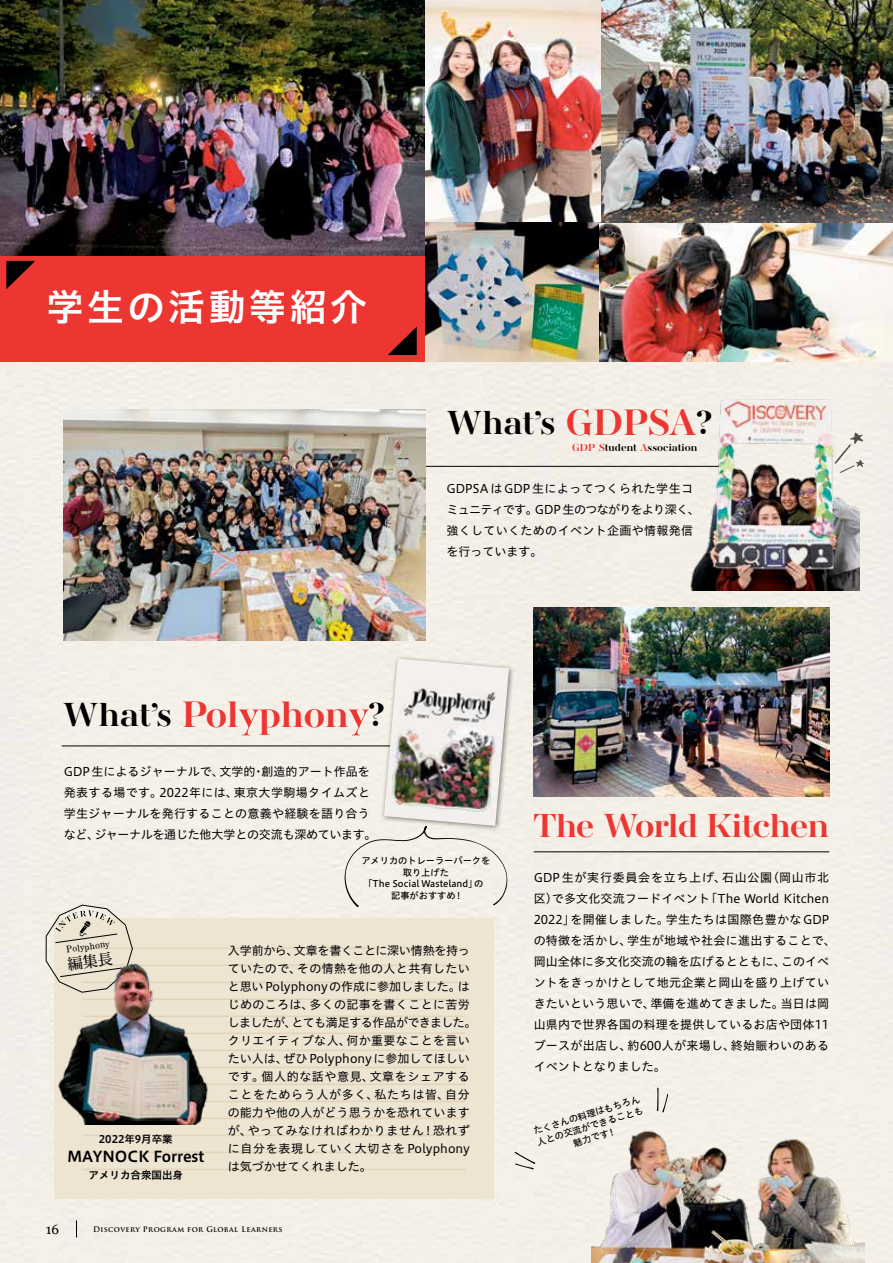
<style>
.page{position:relative;width:893px;height:1263px;background:#fff}
.page>*{position:absolute;margin:0;border:0;box-sizing:border-box;transform-origin:0 0}
.t1{font:37.5px "Hiragino UD Sans Std W6";letter-spacing:.08em;color:#fff}
.t2{font:700 34.2px "AW Conqueror Std Didot";color:#000001}
.t3{font:700 34.2px "AW Conqueror Std Didot";letter-spacing:-.02em;color:#ed3531}
.t4{font:15px "Hiragino UD Sans Std W6";color:#000001}
.t5{font:13.5px "Georgia";color:#000001}
.t6{font:12px/21px "Hiragino UD Sans Std W4";letter-spacing:.02em;color:#000001}
.t7{font:700 10.5px "AW Conqueror Std Didot";color:#000001}
.t8{font:10.5px "Hiragino UD Sans Std W6";color:#000001}
.t9{font:9.6px "Shuei Min Pro M";color:#000001}
.t10{font:9.15px/11.9px "Hiragino UD Sans Std W5";color:#000001;text-align:center}
.t11{font:700 7.5px "Trajan Pro";letter-spacing:.05em;color:#000001}
.s1{font-size:37.8px;color:#ed3531}
.s2{color:#ed3531}
</style>
<div class="page">
<div style="left:0;top:362px;width:893px;height:901px;background:#f4f0e7"></div>
<div style="left:54px;top:919px;width:440px;height:280px;background:#ede4d2"></div>
<hr style="left:83px;top:947px;width:382px;height:2px;background:#f3eee1">
<hr style="left:83px;top:964px;width:382px;height:2px;background:#f3eee1">
<hr style="left:83px;top:981px;width:382px;height:2px;background:#f3eee1">
<hr style="left:83px;top:998px;width:382px;height:2px;background:#f3eee1">
<hr style="left:83px;top:1015px;width:382px;height:2px;background:#f3eee1">
<hr style="left:83px;top:1032px;width:382px;height:2px;background:#f3eee1">
<hr style="left:83px;top:1049px;width:382px;height:2px;background:#f3eee1">
<hr style="left:83px;top:1066px;width:382px;height:2px;background:#f3eee1">
<hr style="left:83px;top:1084px;width:382px;height:1px;background:#f3eee1">
<hr style="left:83px;top:1101px;width:382px;height:1px;background:#f3eee1">
<hr style="left:83px;top:1118px;width:382px;height:1px;background:#f3eee1">
<hr style="left:83px;top:1135px;width:382px;height:1px;background:#f3eee1">
<hr style="left:83px;top:1152px;width:382px;height:1px;background:#f3eee1">
<hr style="left:83px;top:1169px;width:382px;height:1px;background:#f3eee1">
<div style="left:0;top:255px;width:426px;height:107px;background:#ed3531"></div>
<img style="left:64px;top:409px;width:362px;height:232px">
<img style="left:534px;top:607px;width:295px;height:189px">
<img style="left:426px;top:0;width:467px;height:362px">
<img style="left:0;top:0;width:427px;height:255px">
<svg style="left:239px;top:709px;width:20px;height:26px"></svg>
<svg style="left:349px;top:709px;width:20px;height:26px"></svg>
<hr style="left:426px;top:466px;width:293px;height:1px;background:#000001">
<hr style="left:62px;top:745px;width:354px;height:1px;background:#000001">
<hr style="left:534px;top:851px;width:295px;height:1px;background:#000001">
<div style="left:380px;top:655px;width:135px;height:176px;background:#000001;opacity:.5"></div>
<img style="left:384px;top:659px;width:125px;height:167px">
<div style="left:345px;top:826px;width:162px;height:81px;background:#f5f1e8"></div>
<img style="left:58px;top:963px;width:157px;height:161px">
<img style="left:592px;top:1119px;width:272px;height:144px">
<svg style="left:514px;top:1152px;width:21px;height:17px"></svg>
<svg style="left:657px;top:1087px;width:11px;height:25px"></svg>
<svg style="left:6px;top:261px;width:29px;height:28px"></svg>
<svg style="left:388px;top:327px;width:29px;height:28px"></svg>
<img style="left:688px;top:393px;width:171px;height:197px">
<svg style="left:835px;top:433px;width:29px;height:40px"></svg>
<svg style="left:76px;top:1220px;width:1px;height:17px"></svg>
<svg style="left:46px;top:904px;width:87px;height:89px"></svg>
<h1 class="t1" style="left:46px;top:278px;width:322px">学生の活動等紹介</h1>
<h2 class="t2" style="left:63px;top:697px;width:323px">What’s <span class="s1">Pol phon</span> ?</h2>
<p class="t6" style="left:64px;top:760px;width:314px">GDP生によるジャーナルで、文学的・創造的アート作品を発表する場です。2022年には、東京大学駒場タイムズと学生ジャーナルを発行することの意義や経験を語り合うなど、ジャーナルを通じた他大学との交流も深めています。</p>
<h2 class="t2" style="left:446px;top:406px;width:268px">What’s <span class="s1">GDPSA</span>?</h2>
<p class="t7" style="left:572px;top:442px;width:126px"><span class="s2">GDP S</span>tudent <span class="s2">A</span>ssociation</p>
<p class="t6" style="left:446px;top:477px;width:255px">GDPSA は GDP 生によってつくられた学生コミュニティです。GDP生のつながりをより深く、強くしていくためのイベント企画や情報発信を行っています。</p>
<h2 class="t3" style="left:534px;top:809px;width:297px">The World Kitchen</h2>
<p class="t9" style="left:65px;top:943px;width:45px;rotate:-8deg">Polyphony</p>
<p class="t8" style="left:99px;top:1131px;width:75px">2022年9月卒業</p>
<p class="t4" style="left:67px;top:1145px;width:138px">MAYNOCK Forrest</p>
<p class="t8" style="left:89px;top:1167px;width:96px">アメリカ合衆国出身</p>
<p class="t10" style="left:361px;top:854px;width:130px">アメリカのトレーラーパークを取り上げた<br>「The Social Wasteland」の記事がおすすめ!</p>
<p class="t6" style="left:228px;top:941px;width:250px;line-height:18px">入学前から、文章を書くことに深い情熱を持っていたので、その情熱を他の人と共有したいと思いPolyphonyの作成に参加しました。はじめのころは、多くの記事を書くことに苦労しましたが、とても満足する作品ができました。クリエイティブな人、何か重要なことを言いたい人は、ぜひPolyphonyに参加してほしいです。個人的な話や意見、文章をシェアすることをためらう人が多く、私たちは皆、自分の能力や他の人がどう思うかを恐れていますが、やってみなければわかりません ! 恐れずに自分を表現していく大切さをPolyphonyは気づかせてくれました。</p>
<p class="t5" style="left:46px;top:1219px;width:15px">16</p>
<p class="t11" style="left:93px;top:1224px;width:191px">Discovery Program for Global Learners</p>
<p class="t6" style="left:534px;top:866px;width:304px">GDP生が実行委員会を立ち上げ、石山公園（岡山市北区）で多文化交流フードイベント「The World Kitchen<br>2022」を開催しました。学生たちは国際色豊かな GDPの特徴を活かし、学生が地域や社会に進出することで、岡山全体に多文化交流の輪を広げるとともに、このイベントをきっかけとして地元企業と岡山を盛り上げていきたいという思いで、準備を進めてきました。当日は岡山県内で世界各国の料理を提供しているお店や団体11ブースが出店し、約600人が来場し、終始賑わいのあるイベントとなりました。</p>
<p class="t10" style="left:532px;top:1125px;width:112px;rotate:-17deg">たくさんの料理はもちろん人との交流ができることも魅力です!</p>
</div>
